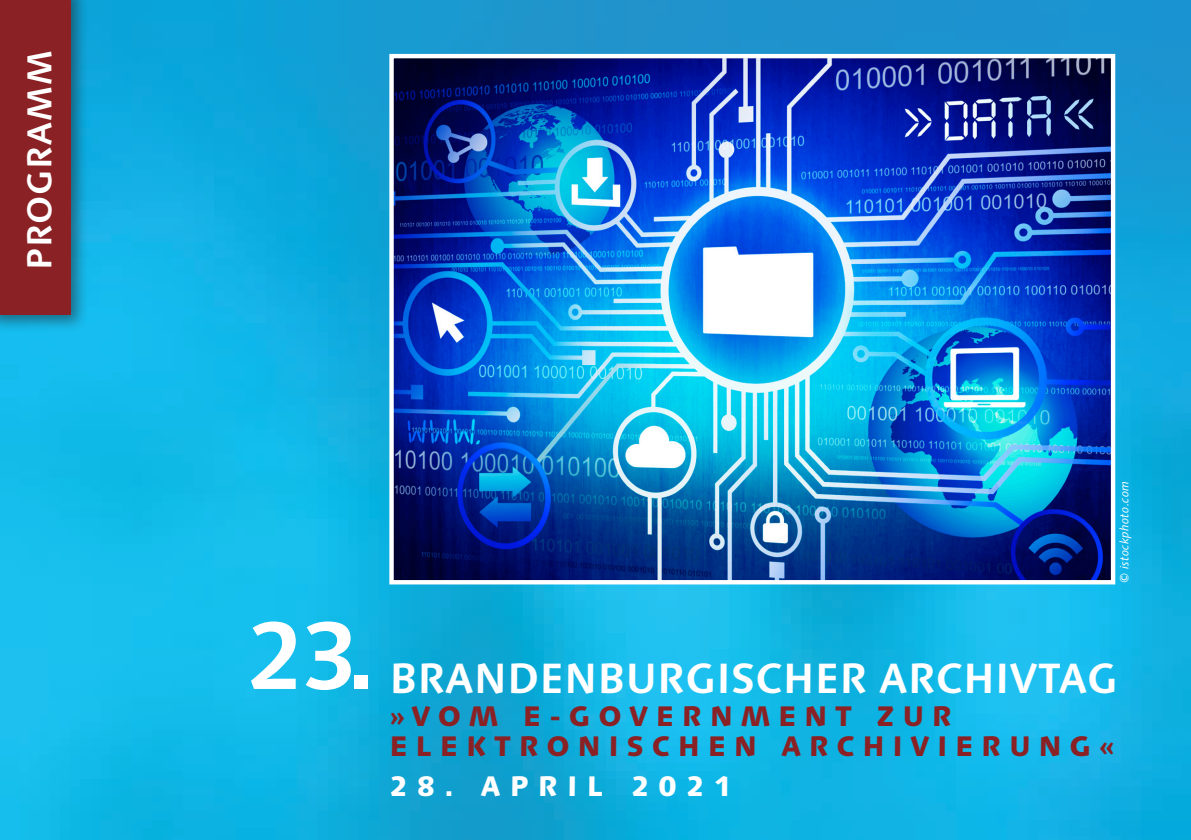
<style>
.page{position:relative;width:1191px;height:840px;background:#fff}
.page>*{position:absolute;margin:0;border:0;box-sizing:border-box;transform-origin:0 0}
.t1{font:700 96px "Linotype Syntax";color:#fff}
.t2{font:700 42.2px "Linotype Syntax";color:#fff}
.t3{font:700 34.4px "Linotype Syntax";letter-spacing:.02em;color:#fff}
.t4{font:800 28.2px "Linotype Syntax";letter-spacing:.27em;color:#8a2124}
.t5{font:800 28.2px "Linotype Syntax";letter-spacing:.325em;color:#fff}
.t6{font:italic 12px "Linotype Syntax";letter-spacing:.02em;color:#fff}
</style>
<div class="page">
<img style="left:0;top:0;width:1191px;height:839px">
<div style="left:0;top:0;width:88px;height:332px;background:#231f20;opacity:.5"></div>
<div style="left:0;top:0;width:71px;height:314px;background:#8a2124"></div>
<img style="left:394px;top:59px;width:716px;height:520px">
<div style="left:389px;top:54px;width:726px;height:530px;border:4px solid #fff"></div>
<p class="t3" style="left:18px;top:270px;width:221px;rotate:-90deg">PROGRAMM</p>
<p class="t1" style="left:248px;top:595px;width:129px">2 3.</p>
<p class="t6" style="left:1117px;top:583px;width:104px;rotate:-90deg">© istockphoto.com</p>
<p class="t2" style="left:389px;top:651px;width:730px">BRANDENBURGISCHER ARCHIVTAG</p>
<p class="t4" style="left:389px;top:698px;width:564px">»VOM E-GOVERNMENT ZUR</p>
<p class="t4" style="left:389px;top:728px;width:727px">ELEKTRONISCHEN ARCHIVIERUNG«</p>
<p class="t5" style="left:389px;top:767px;width:344px">28. APRIL 2021</p>
</div>
